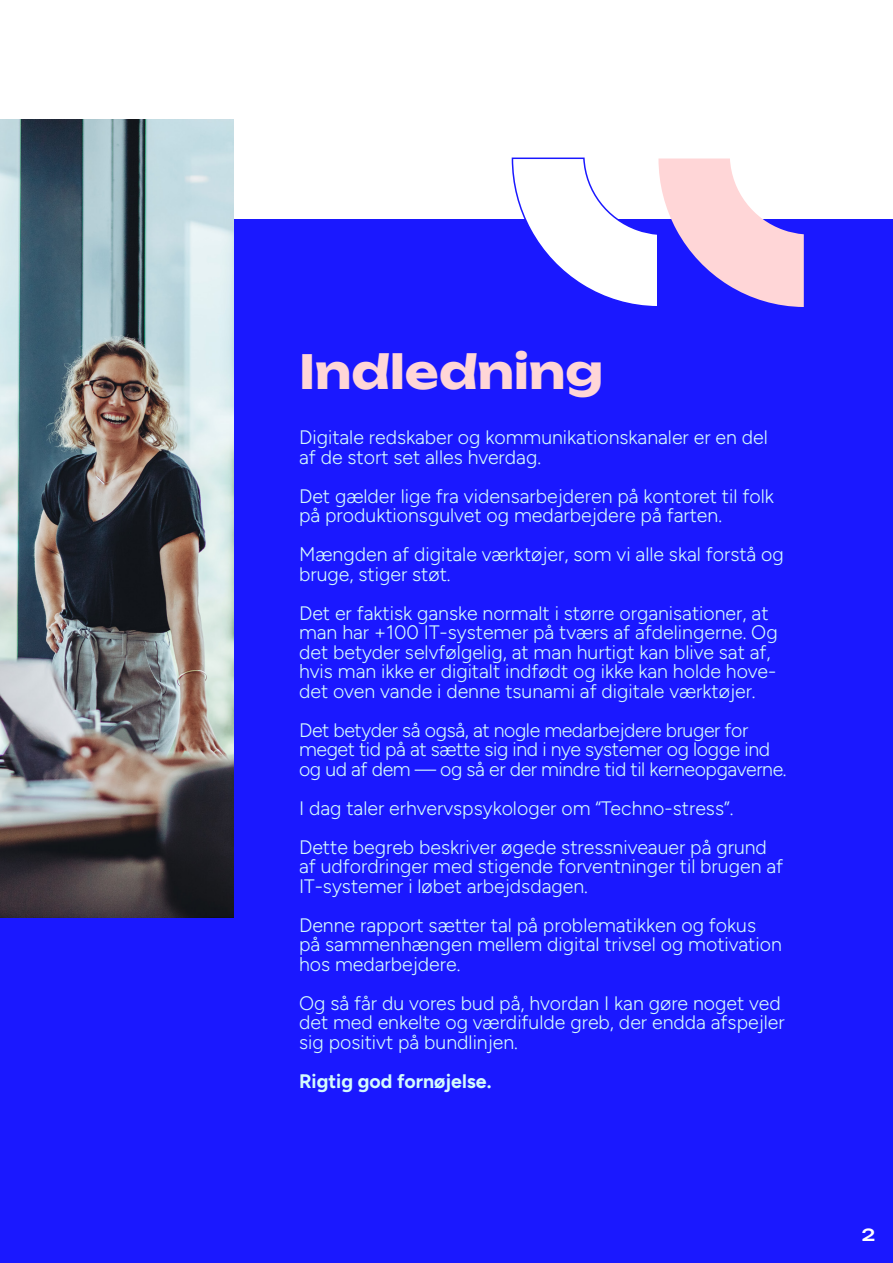
<style>
.page{position:relative;width:893px;height:1263px;background:#1a18ff}
.page>*{position:absolute;margin:0;border:0;box-sizing:border-box;transform-origin:0 0}
.t1{font:700 46.5px "Unbounded";color:#ffd6d7}
.t2{font:300 19.5px/19.5px "Figtree";color:#d4fbfc}
.t3{font:300 19.5px/19.5px "Figtree";letter-spacing:-.02em;color:#d4fbfc}
.t4{font:700 19.5px "Figtree";color:#d4fbfc}
.t5{font:500 16.5px "Unbounded";color:#fff}
</style>
<div class="page">
<div style="left:0;top:0;width:893px;height:218px;background:#fff"></div>
<img style="left:0;top:119px;width:234px;height:798px">
<svg style="left:511px;top:157px;width:293px;height:150px"></svg>
<h1 class="t1" style="left:299px;top:332px;width:306px">Indledning</h1>
<p class="t2" style="left:299px;top:428px;width:470px">Digitale redskaber og kommunikationskanaler er en del af de stort set alles hverdag.</p>
<p class="t2" style="left:299px;top:486px;width:476px">Det gælder lige fra vidensarbejderen på kontoret til folk på produktionsgulvet og medarbejdere på farten.</p>
<p class="t2" style="left:299px;top:545px;width:486px">Mængden af digitale værktøjer, som vi alle skal forstå og bruge, stiger støt.</p>
<p class="t2" style="left:299px;top:603px;width:480px">Det er faktisk ganske normalt i større organisationer, at man har +100 IT-systemer på tværs af afdelingerne. Og det betyder selvfølgelig, at man hurtigt kan blive sat af, hvis man ikke er digitalt indfødt og ikke kan holde hove&shy;det oven vande i denne tsunami af digitale værktøjer.</p>
<p class="t3" style="left:299px;top:720px;width:489px">Det betyder så også, at nogle medarbejdere bruger for meget tid på at sætte sig ind i nye systemer og logge ind og ud af dem — og så er der mindre tid til kerneopgaverne.</p>
<p class="t2" style="left:299px;top:788px;width:469px;line-height:39px">I dag taler erhvervspsykologer om “Techno-stress”.<br>Dette begreb beskriver øgede stressniveauer på grund</p>
<p class="t2" style="left:299px;top:857px;width:486px">af udfordringer med stigende forventninger til brugen af<br>IT-systemer i løbet arbejdsdagen.</p>
<p class="t2" style="left:299px;top:915px;width:484px">Denne rapport sætter tal på problematikken og fokus på sammenhængen mellem digital trivsel og motivation hos medarbejdere.</p>
<p class="t2" style="left:299px;top:993px;width:487px">Og så får du vores bud på, hvordan I kan gøre noget ved det med enkelte og værdifulde greb, der endda afspejler sig positivt på bundlinjen.</p>
<p class="t4" style="left:299px;top:1069px;width:194px">Rigtig god fornøjelse.</p>
<p class="t5" style="left:862px;top:1221px;width:15px">2</p>
</div>
